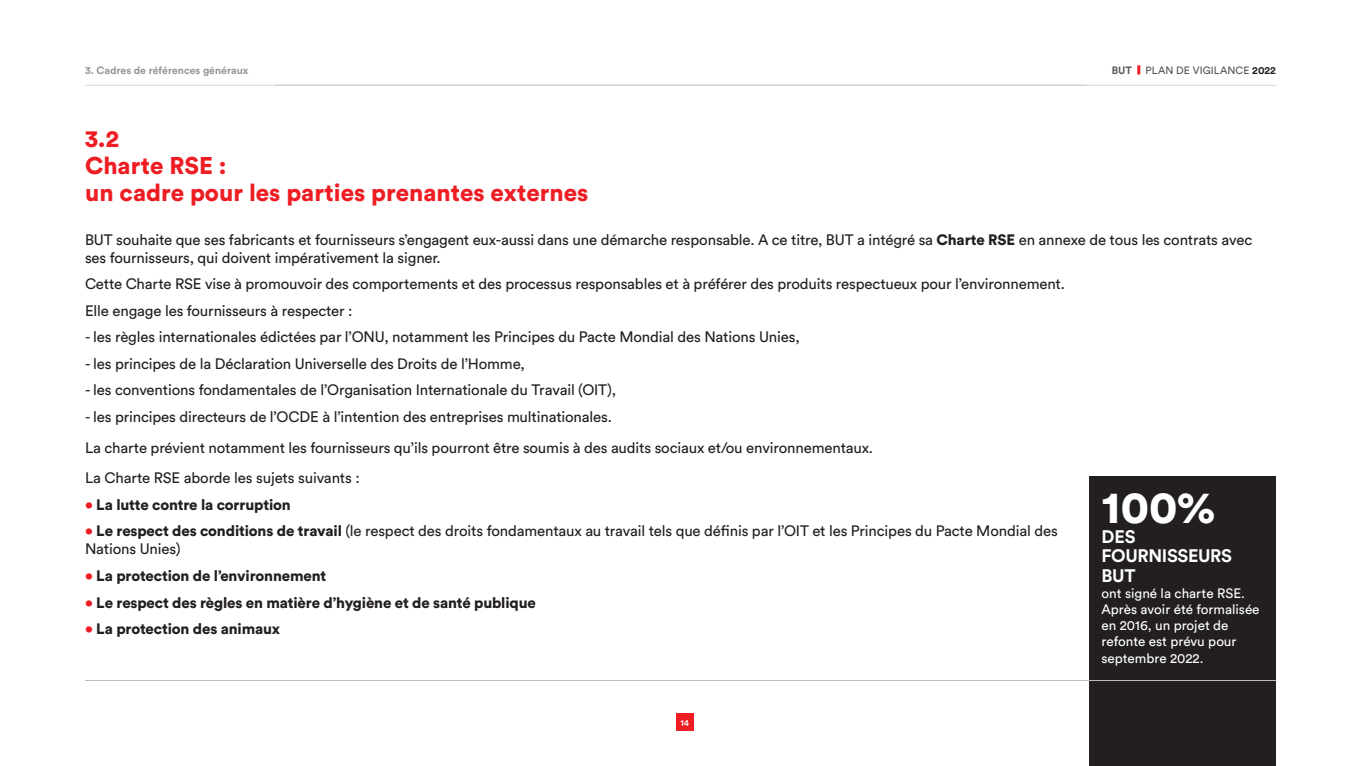
<style>
.page{position:relative;width:1361px;height:766px;background:#fff}
.page>*{position:absolute;margin:0;border:0;box-sizing:border-box;transform-origin:0 0}
.t1{font:900 45px "Circular Std";color:#fff}
.t2{font:900 24px/27px "Circular Std";color:#ee1d23}
.t3{font:700 18px/19.5px "Circular Std";letter-spacing:-.02em;color:#fff}
.t4{font:15px/18px "Circular Std";letter-spacing:-.01em;color:#231f20}
.t5{font:900 15px "Circular Std";letter-spacing:-.01em;color:#231f20}
.t6{font:13.5px/16.2px "Circular Std";color:#fff}
.t7{font:700 10.5px "Circular Std";color:#939598}
.t8{font:10.5px "Circular Std";letter-spacing:.01em;color:#4d5156}
.t9{font:700 10.5px "Circular Std";color:#57585a}
.t10{font:500 9px "Circular Std";color:#fff}
.s1{font-weight:700;color:#231f20}
.s2{font-weight:900}
.s3{color:#ee1d23}
.s4{font-weight:900;color:#ee1d23}
</style>
<div class="page">
<div style="left:676px;top:713px;width:17px;height:17px;background:#ee1d23"></div>
<hr style="left:85px;top:85px;width:1191px;height:1px;background:#bcbdc0">
<svg style="left:1137px;top:65px;width:3px;height:9px"></svg>
<div style="left:1090px;top:476px;width:186px;height:289px;background:#231f20"></div>
<hr style="left:85px;top:680px;width:1191px;height:1px;background:#bcbdc0">
<p class="t7" style="left:85px;top:64px;width:165px">3. Cadres de références généraux</p>
<p class="t9" style="left:1112px;top:64px;width:22px">BUT</p>
<p class="t8" style="left:1145px;top:64px;width:132px">PLAN DE VIGILANCE <span class="s1">2022</span></p>
<h2 class="t2" style="left:85px;top:124px;width:505px">3.2<br>Charte RSE :<br>un cadre pour les parties prenantes externes</h2>
<p class="t4" style="left:85px;top:230px;width:1168px">BUT souhaite que ses fabricants et fournisseurs s’engagent eux-aussi dans une démarche responsable. A ce titre, BUT a intégré sa <span class="s2">Charte RSE</span> en annexe de tous les contrats avec ses fournisseurs, qui doivent impérativement la signer.</p>
<p class="t4" style="left:85px;top:270px;width:981px;line-height:26.5px">Cette Charte RSE vise à promouvoir des comportements et des processus responsables et à préférer des produits respectueux pour l’environnement.<br>Elle engage les fournisseurs à respecter :</p>
<p class="t4" style="left:85px;top:328px;width:716px">- les règles internationales édictées par l’ONU, notamment les Principes du Pacte Mondial des Nations Unies,</p>
<p class="t4" style="left:85px;top:354px;width:441px">- les principes de la Déclaration Universelle des Droits de l’Homme,</p>
<p class="t4" style="left:85px;top:381px;width:532px">- les conventions fondamentales de l’Organisation Internationale du Travail (OIT),</p>
<p class="t4" style="left:85px;top:401px;width:789px;line-height:30.8px">- les principes directeurs de l’OCDE à l’intention des entreprises multinationales.<br>La charte prévient notamment les fournisseurs qu’ils pourront être soumis à des audits sociaux et/ou environnementaux.<br>La Charte RSE aborde les sujets suivants :</p>
<p class="t5" style="left:85px;top:494px;width:207px"><span class="s3">•</span> La lutte contre la corruption</p>
<p class="t4" style="left:85px;top:522px;width:974px"><span class="s4">•</span> <span class="s2">Le respect des conditions de travail</span> (le respect des droits fondamentaux au travail tels que définis par l’OIT et les Principes du Pacte Mondial des<br>Nations Unies)</p>
<p class="t5" style="left:85px;top:565px;width:243px"><span class="s3">•</span> La protection de l’environnement</p>
<p class="t5" style="left:85px;top:592px;width:452px"><span class="s3">•</span> Le respect des règles en matière d’hygiène et de santé publique</p>
<p class="t5" style="left:85px;top:618px;width:197px"><span class="s3">•</span> La protection des animaux</p>
<h1 class="t1" style="left:1101px;top:477px;width:116px">100%</h1>
<p class="t3" style="left:1101px;top:526px;width:132px">DES<br>FOURNISSEURS<br>BUT</p>
<p class="t6" style="left:1101px;top:584px;width:160px">ont signé la charte RSE.<br>Après avoir été formalisée en 2016, un projet de refonte est prévu pour septembre 2022.</p>
<p class="t10" style="left:680px;top:717px;width:10px">14</p>
</div>
